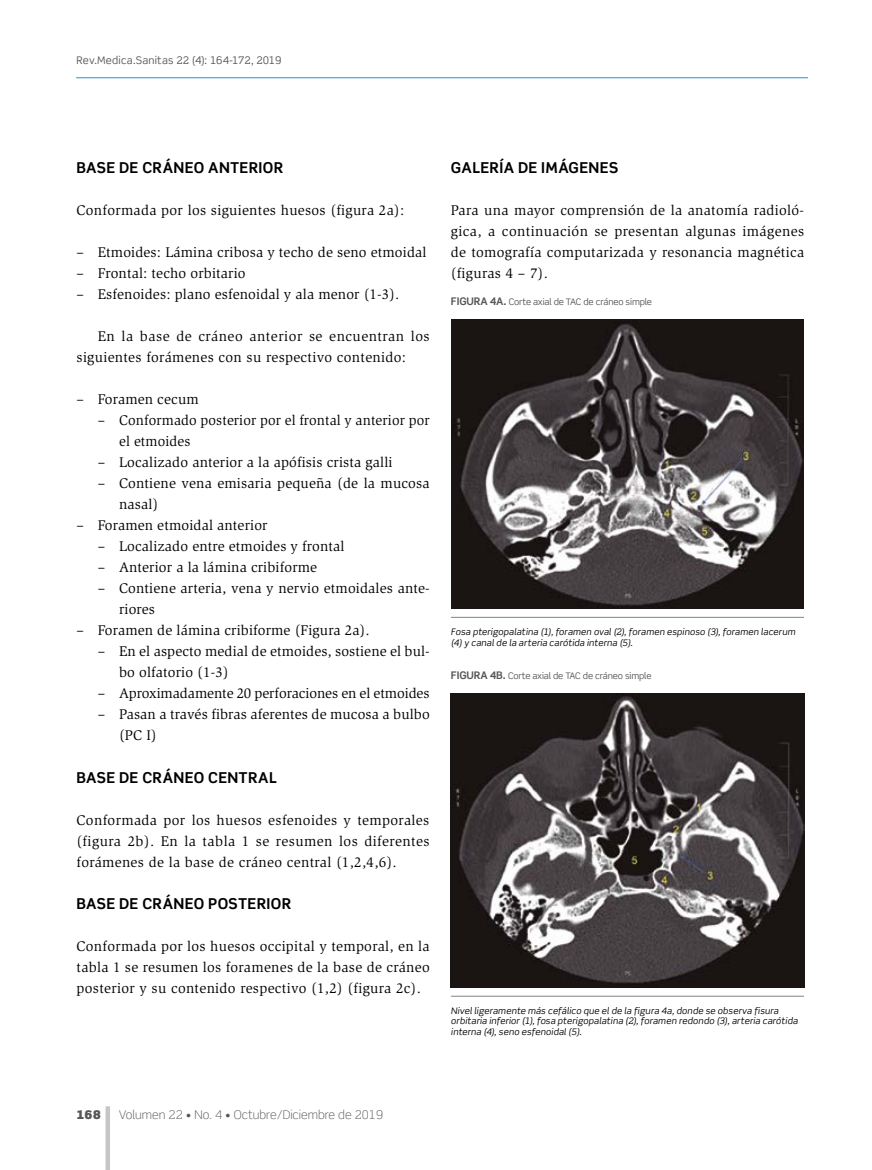
<style>
.page{position:relative;width:872px;height:1170px;background:#fff}
.page>*{position:absolute;margin:0;border:0;box-sizing:border-box;transform-origin:0 0}
._09Subt_1{font:700 15px "Scene Std";letter-spacing:.02em;color:#000}
._02Body_sin_sang{font:14.4px/21px "Slimbach Std";letter-spacing:.01em;color:#000}
._01Body_text{font:14.4px/21px "Slimbach Std";letter-spacing:.02em;color:#000}
.t1{font:300 12px "Scene Std";color:#575756}
.t2{font:900 12px "Scene Std";color:#575756}
.t3{font:10.5px "Scene Std";letter-spacing:.02em;color:#575756}
._17Fuente{font:italic 9px/10.8px "Scene Std";letter-spacing:.015em;color:#000}
._18Tit_graf{font:9px "Scene Std";letter-spacing:-.015em;color:#575756}
.s1{font-style:inherit}
.s2{font-weight:700;font-size:10.5px}
</style>
<div class="page">
<hr style="left:106px;top:1106px;width:4px;height:63px;background:#c6c6c6">
<hr style="left:76px;top:77px;width:732px;height:1px;background:#169ad3">
<hr style="left:451px;top:617px;width:353px;height:1px;background:#878385">
<img style="left:452px;top:320px;width:351px;height:288px">
<hr style="left:451px;top:995px;width:353px;height:1px;background:#878385">
<img style="left:450px;top:693px;width:354px;height:294px">
<p class="t3" style="left:77px;top:53px;width:206px">Rev.Medica.Sanitas <span class="s1">22 (4): 164-172, 2019</span></p>
<p class="_09Subt_1" style="left:77px;top:158px;width:208px">BASE DE CRÁNEO ANTERIOR</p>
<p class="_02Body_sin_sang" style="left:77px;top:200px;width:329px">Conformada por los siguientes huesos (figura 2a):</p>
<p class="_02Body_sin_sang" style="left:77px;top:242px;width:351px">– Etmoides: Lámina cribosa y techo de seno etmoidal</p>
<p class="_02Body_sin_sang" style="left:77px;top:263px;width:170px">– Frontal: techo orbitario</p>
<p class="_02Body_sin_sang" style="left:77px;top:284px;width:324px">– Esfenoides: plano esfenoidal y ala menor (1-3).</p>
<p class="_01Body_text" style="left:77px;top:326px;width:355px;text-indent:21px">En la base de cráneo anterior se encuentran los siguientes forámenes con su respectivo contenido:</p>
<p class="_02Body_sin_sang" style="left:77px;top:389px;width:124px">– Foramen cecum</p>
<p class="_02Body_sin_sang" style="left:119px;top:410px;width:312px;text-indent:-21px">– Conformado posterior por el frontal y anterior por el etmoides</p>
<p class="_02Body_sin_sang" style="left:98px;top:452px;width:296px">– Localizado anterior a la apófisis crista galli</p>
<p class="_02Body_sin_sang" style="left:119px;top:473px;width:312px;text-indent:-21px">– Contiene vena emisaria pequeña (de la mucosa nasal)</p>
<p class="_02Body_sin_sang" style="left:77px;top:515px;width:192px">– Foramen etmoidal anterior</p>
<p class="_02Body_sin_sang" style="left:98px;top:536px;width:248px">– Localizado entre etmoides y frontal</p>
<p class="_02Body_sin_sang" style="left:98px;top:557px;width:221px">– Anterior a la lámina cribiforme</p>
<p class="_02Body_sin_sang" style="left:119px;top:578px;width:312px;text-indent:-21px">– Contiene arteria, vena y nervio etmoidales ante&shy;riores</p>
<p class="_02Body_sin_sang" style="left:77px;top:620px;width:295px">– Foramen de lámina cribiforme (Figura 2a).</p>
<p class="_02Body_sin_sang" style="left:119px;top:641px;width:312px;text-indent:-21px">– En el aspecto medial de etmoides, sostiene el bul&shy;bo olfatorio (1-3)</p>
<p class="_02Body_sin_sang" style="left:98px;top:683px;width:333px">– Aproximadamente 20 perforaciones en el etmoides</p>
<p class="_02Body_sin_sang" style="left:119px;top:704px;width:312px;text-indent:-21px">– Pasan a través fibras aferentes de mucosa a bulbo (PC I)</p>
<p class="_09Subt_1" style="left:77px;top:767px;width:202px">BASE DE CRÁNEO CENTRAL</p>
<p class="_02Body_sin_sang" style="left:77px;top:809px;width:354px;text-align:justify">Conformada por los huesos esfenoides y temporales (figura 2b). En la tabla 1 se resumen los diferentes forámenes de la base de cráneo central (1,2,4,6).</p>
<p class="_09Subt_1" style="left:77px;top:893px;width:216px">BASE DE CRÁNEO POSTERIOR</p>
<p class="_02Body_sin_sang" style="left:77px;top:935px;width:355px;text-align:justify">Conformada por los huesos occipital y temporal, en la tabla 1 se resumen los foramenes de la base de cráneo posterior y su contenido respectivo (1,2) (figura 2c).</p>
<p class="_09Subt_1" style="left:451px;top:158px;width:169px">GALERÍA DE IMÁGENES</p>
<p class="_02Body_sin_sang" style="left:451px;top:200px;width:355px;text-align:justify">Para una mayor comprensión de la anatomía radioló&shy;gica, a continuación se presentan algunas imágenes de tomografía computarizada y resonancia magnética (figuras 4 – 7).</p>
<p class="_18Tit_graf" style="left:451px;top:296px;width:203px"><span class="s2">FIGURA 4A.</span> Corte axial de TAC de cráneo simple</p>
<p class="_17Fuente" style="left:451px;top:626px;width:346px">Fosa pterigopalatina (1), foramen oval (2), foramen espinoso (3), foramen lacerum (4) y canal de la arteria carótida interna (5).</p>
<p class="_18Tit_graf" style="left:451px;top:669px;width:202px"><span class="s2">FIGURA 4B.</span> Corte axial de TAC de cráneo simple</p>
<p class="_17Fuente" style="left:451px;top:1004px;width:348px">Nivel ligeramente más cefálico que el de la figura 4a, donde se observa fisura orbitaria inferior (1), fosa pterigopalatina (2), foramen redondo (3), arteria carótida interna (4), seno esfenoidal (5).</p>
<p class="t2" style="left:76px;top:1106px;width:26px">168</p>
<p class="t1" style="left:119px;top:1106px;width:266px">Volumen 22 • No. 4 • Octubre/Diciembre de 2019</p>
</div>
